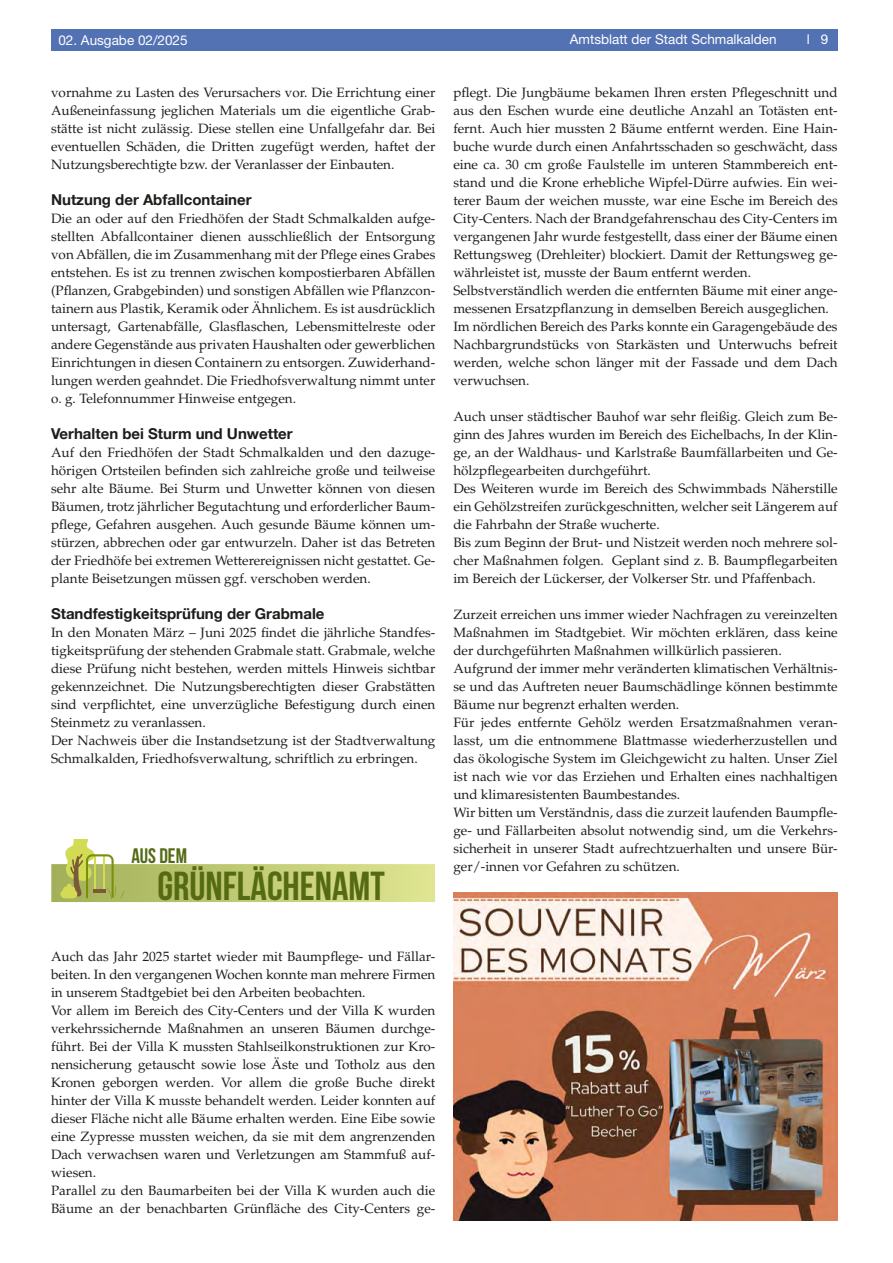
<style>
.page{position:relative;width:893px;height:1263px;background:#fff}
.page>*{position:absolute;margin:0;border:0;box-sizing:border-box;transform-origin:0 0}
.bunte_Überschrift{font:700 40.5px "Bebas Neue";color:#556b13}
.bunte_Überschrift-2{font:700 21px "Bebas Neue";color:#556b13}
.Überschrift_2{font:700 15px "Helvetica Neue";color:#1d1d1b}
.Fließtext{font:13.5px/18px "Palatino LT Std";color:#1d1d1b;text-align:justify}
.t1{font:13.5px "Helvetica Neue LT Std";color:#fff}
</style>
<div class="page">
<div style="left:51px;top:30px;width:787px;height:21px;background:#5372b4"></div>
<svg style="left:51px;top:840px;width:384px;height:62px"></svg>
<img style="left:453px;top:892px;width:385px;height:328px">
<p class="t1" style="left:58px;top:32px;width:131px">02. Ausgabe 02/2025</p>
<p class="t1" style="left:570px;top:31px;width:208px">Amtsblatt der Stadt Schmalkalden</p>
<p class="t1" style="left:807px;top:31px;width:23px">l 9</p>
<p class="Fließtext" style="left:51px;top:84px;width:386px">vornahme zu Lasten des Verursachers vor. Die Errichtung einer Außeneinfassung jeglichen Materials um die eigentliche Grab&shy;stätte ist nicht zulässig. Diese stellen eine Unfallgefahr dar. Bei eventuellen Schäden, die Dritten zugefügt werden, haftet der Nutzungsberechtigte bzw. der Veranlasser der Einbauten.</p>
<p class="Überschrift_2" style="left:51px;top:188px;width:202px">Nutzung der Abfallcontainer</p>
<p class="Fließtext" style="left:51px;top:210px;width:386px">Die an oder auf den Friedhöfen der Stadt Schmalkalden aufge&shy;stellten Abfallcontainer dienen ausschließlich der Entsorgung von Abfällen, die im Zusammenhang mit der Pflege eines Grabes entstehen. Es ist zu trennen zwischen kompostierbaren Abfällen (Pflanzen, Grabgebinden) und sonstigen Abfällen wie Pflanzcon&shy;tainern aus Plastik, Keramik oder Ähnlichem. Es ist ausdrücklich untersagt, Gartenabfälle, Glasflaschen, Lebensmittelreste oder andere Gegenstände aus privaten Haushalten oder gewerblichen Einrichtungen in diesen Containern zu entsorgen. Zuwiderhand&shy;lungen werden geahndet. Die Friedhofsverwaltung nimmt unter o. g. Telefonnummer Hinweise entgegen.</p>
<p class="Überschrift_2" style="left:51px;top:422px;width:243px">Verhalten bei Sturm und Unwetter</p>
<p class="Fließtext" style="left:51px;top:444px;width:386px">Auf den Friedhöfen der Stadt Schmalkalden und den dazuge&shy;hörigen Ortsteilen befinden sich zahlreiche große und teilweise sehr alte Bäume. Bei Sturm und Unwetter können von diesen Bäumen, trotz jährlicher Begutachtung und erforderlicher Baum&shy;pflege, Gefahren ausgehen. Auch gesunde Bäume können um&shy;stürzen, abbrechen oder gar entwurzeln. Daher ist das Betreten der Friedhöfe bei extremen Wetterereignissen nicht gestattet. Ge&shy;plante Beisetzungen müssen ggf. verschoben werden.</p>
<p class="Überschrift_2" style="left:51px;top:602px;width:275px">Standfestigkeitsprüfung der Grabmale</p>
<p class="Fließtext" style="left:51px;top:624px;width:386px">In den Monaten März – Juni 2025 findet die jährliche Standfes&shy;tigkeitsprüfung der stehenden Grabmale statt. Grabmale, welche diese Prüfung nicht bestehen, werden mittels Hinweis sichtbar gekennzeichnet. Die Nutzungsberechtigten dieser Grabstätten sind verpflichtet, eine unverzügliche Befestigung durch einen Steinmetz zu veranlassen.</p>
<p class="Fließtext" style="left:51px;top:732px;width:386px">Der Nachweis über die Instandsetzung ist der Stadtverwaltung<br>Schmalkalden, Friedhofsverwaltung, schriftlich zu erbringen.</p>
<p class="Fließtext" style="left:453px;top:84px;width:386px">pflegt. Die Jungbäume bekamen Ihren ersten Pflegeschnitt und aus den Eschen wurde eine deutliche Anzahl an Totästen ent&shy;fernt. Auch hier mussten 2 Bäume entfernt werden. Eine Hain&shy;buche wurde durch einen Anfahrtsschaden so geschwächt, dass eine ca. 30 cm große Faulstelle im unteren Stammbereich ent&shy;stand und die Krone erhebliche Wipfel-Dürre aufwies. Ein wei&shy;terer Baum der weichen musste, war eine Esche im Bereich des City-Centers. Nach der Brandgefahrenschau des City-Centers im vergangenen Jahr wurde festgestellt, dass einer der Bäume einen Rettungsweg (Drehleiter) blockiert. Damit der Rettungsweg ge&shy;währleistet ist, musste der Baum entfernt werden.</p>
<p class="Fließtext" style="left:453px;top:282px;width:386px">Selbstverständlich werden die entfernten Bäume mit einer ange&shy;messenen Ersatzpflanzung in demselben Bereich ausgeglichen.</p>
<p class="Fließtext" style="left:453px;top:318px;width:386px">Im nördlichen Bereich des Parks konnte ein Garagengebäude des Nachbargrundstücks von Starkästen und Unterwuchs befreit werden, welche schon länger mit der Fassade und dem Dach verwuchsen.</p>
<p class="Fließtext" style="left:453px;top:408px;width:386px">Auch unser städtischer Bauhof war sehr fleißig. Gleich zum Be&shy;ginn des Jahres wurden im Bereich des Eichelbachs, In der Klin&shy;ge, an der Waldhaus- und Karlstraße Baumfällarbeiten und Ge&shy;hölzpflegearbeiten durchgeführt.</p>
<p class="Fließtext" style="left:453px;top:480px;width:386px">Des Weiteren wurde im Bereich des Schwimmbads Näherstille ein Gehölzstreifen zurückgeschnitten, welcher seit Längerem auf die Fahrbahn der Straße wucherte.</p>
<p class="Fließtext" style="left:453px;top:534px;width:386px">Bis zum Beginn der Brut- und Nistzeit werden noch mehrere sol&shy;cher Maßnahmen folgen. Geplant sind z. B. Baumpflegarbeiten im Bereich der Lückerser, der Volkerser Str. und Pfaffenbach.</p>
<p class="Fließtext" style="left:453px;top:606px;width:386px">Zurzeit erreichen uns immer wieder Nachfragen zu vereinzelten Maßnahmen im Stadtgebiet. Wir möchten erklären, dass keine der durchgeführten Maßnahmen willkürlich passieren.</p>
<p class="Fließtext" style="left:453px;top:660px;width:386px">Aufgrund der immer mehr veränderten klimatischen Verhältnis&shy;se und das Auftreten neuer Baumschädlinge können bestimmte Bäume nur begrenzt erhalten werden.</p>
<p class="Fließtext" style="left:453px;top:714px;width:386px">Für jedes entfernte Gehölz werden Ersatzmaßnahmen veran&shy;lasst, um die entnommene Blattmasse wiederherzustellen und das ökologische System im Gleichgewicht zu halten. Unser Ziel ist nach wie vor das Erziehen und Erhalten eines nachhaltigen und klimaresistenten Baumbestandes.</p>
<p class="Fließtext" style="left:453px;top:804px;width:386px">Wir bitten um Verständnis, dass die zurzeit laufenden Baumpfle&shy;ge- und Fällarbeiten absolut notwendig sind, um die Verkehrs&shy;sicherheit in unserer Stadt aufrechtzuerhalten und unsere Bür&shy;ger/-innen vor Gefahren zu schützen.</p>
<p class="bunte_Überschrift-2" style="left:131px;top:844px;width:57px">AUS DEM</p>
<p class="bunte_Überschrift" style="left:157px;top:864px;width:229px">GRÜNFLÄCHENAMT</p>
<p class="Fließtext" style="left:51px;top:948px;width:386px">Auch das Jahr 2025 startet wieder mit Baumpflege- und Fällar&shy;beiten. In den vergangenen Wochen konnte man mehrere Firmen in unserem Stadtgebiet bei den Arbeiten beobachten.</p>
<p class="Fließtext" style="left:51px;top:1002px;width:386px">Vor allem im Bereich des City-Centers und der Villa K wurden verkehrssichernde Maßnahmen an unseren Bäumen durchge&shy;führt. Bei der Villa K mussten Stahlseilkonstruktionen zur Kro&shy;nensicherung getauscht sowie lose Äste und Totholz aus den Kronen geborgen werden. Vor allem die große Buche direkt hinter der Villa K musste behandelt werden. Leider konnten auf dieser Fläche nicht alle Bäume erhalten werden. Eine Eibe sowie eine Zypresse mussten weichen, da sie mit dem angrenzenden Dach verwachsen waren und Verletzungen am Stammfuß auf&shy;wiesen.</p>
<p class="Fließtext" style="left:51px;top:1182px;width:386px">Parallel zu den Baumarbeiten bei der Villa K wurden auch die<br>Bäume an der benachbarten Grünfläche des City-Centers ge-</p>
</div>
